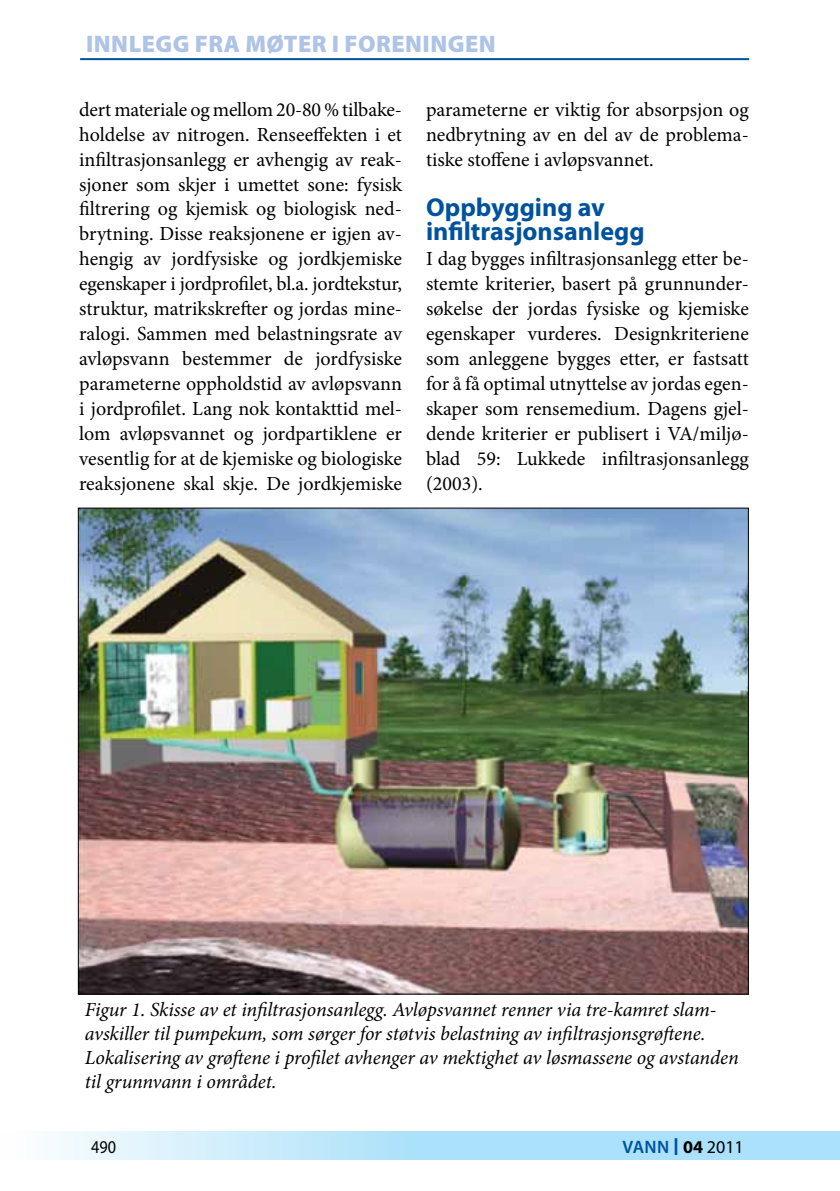
<style>
.page{position:relative;width:840px;height:1191px;background:#fff}
.page>*{position:absolute;margin:0;border:0;box-sizing:border-box;transform-origin:0 0}
.t1{font:700 26px/25px "Myriad Pro";color:#00529c}
.t2{font:900 24px "Myriad Pro";letter-spacing:.02em;color:#aec3e6}
.t3{font:20px/25px "Minion Pro";color:#000;text-align:justify}
.t4{font:italic 20px/24px "Minion Pro";letter-spacing:-.01em;color:#000}
.t5{font:600 18px "Myriad Pro";color:#00529c}
.t6{font:18px "Myriad Pro";color:#000;scale:.9 1}
.s1{font-size:25px}
.s2{font-weight:700;color:#000}
.s3{font-weight:400;color:#000}
</style>
<div class="page">
<svg style="left:55px;top:1131px;width:784px;height:29px;background:#bbe6fa"></svg>
<hr style="left:80px;top:58px;width:668px;height:2px;background:#00529c">
<img style="left:80px;top:509px;width:666px;height:483px">
<p class="t2" style="left:86px;top:30px;width:411px">INNLEGG FRA MØTER I FORENINGEN</p>
<p class="t3" style="left:79px;top:97px;width:324px">dert materiale og mellom 20-80 % tilbake&shy;holdelse av nitrogen. Renseeffekten i et infiltrasjonsanlegg er avhengig av reak&shy;sjoner som skjer i umettet sone: fysisk filtrering og kjemisk og biologisk ned&shy;brytning. Disse reaksjonene er igjen av&shy;hengig av jordfysiske og jordkjemiske egenskaper i jordprofilet, bl.a. jordtekstur, struktur, matrikskrefter og jordas mine&shy;ralogi. Sammen med belastningsrate av avløpsvann bestemmer de jordfysiske parameterne oppholdstid av avløpsvann i jordprofilet. Lang nok kontakttid mel&shy;lom avløpsvannet og jordpartiklene er vesentlig for at de kjemiske og biologiske reaksjonene skal skje. De jordkjemiske</p>
<p class="t3" style="left:426px;top:97px;width:324px">parameterne er viktig for absorpsjon og nedbrytning av en del av de problema&shy;tiske stoffene i avløpsvannet.</p>
<h1 class="t1" style="left:426px;top:193px;width:220px">Oppbygging av infiltrasjonsanlegg</h1>
<p class="t3" style="left:426px;top:247px;width:324px">I dag bygges infiltrasjonsanlegg etter be&shy;stemte kriterier, basert på grunnunder&shy;søkelse der jordas fysiske og kjemiske egenskaper vurderes. Designkriteriene som anleggene bygges etter, er fastsatt for å få optimal utnyttelse av jordas egen&shy;skaper som rensemedium. Dagens gjel&shy;dende kriterier er publisert i VA/miljø&shy;blad 59: Lukkede infiltrasjonsanlegg (2003).</p>
<p class="t4" style="left:85px;top:997px;width:655px">Figur 1. Skisse av et infiltrasjonsanlegg. Avløpsvannet renner via tre-kamret slam&shy;avskiller til pumpekum, som sørger for støtvis belastning av infiltrasjonsgrøftene.<br>Lokalisering av grøftene i profilet avhenger av mektighet av løsmassene og avstanden til grunnvann i området.</p>
<p class="t6" style="left:91px;top:1135px;width:29px">490</p>
<p class="t5" style="left:622px;top:1135px;width:123px">VANN <span class="s1">I</span> <span class="s2">04</span> <span class="s3">2011</span></p>
</div>
